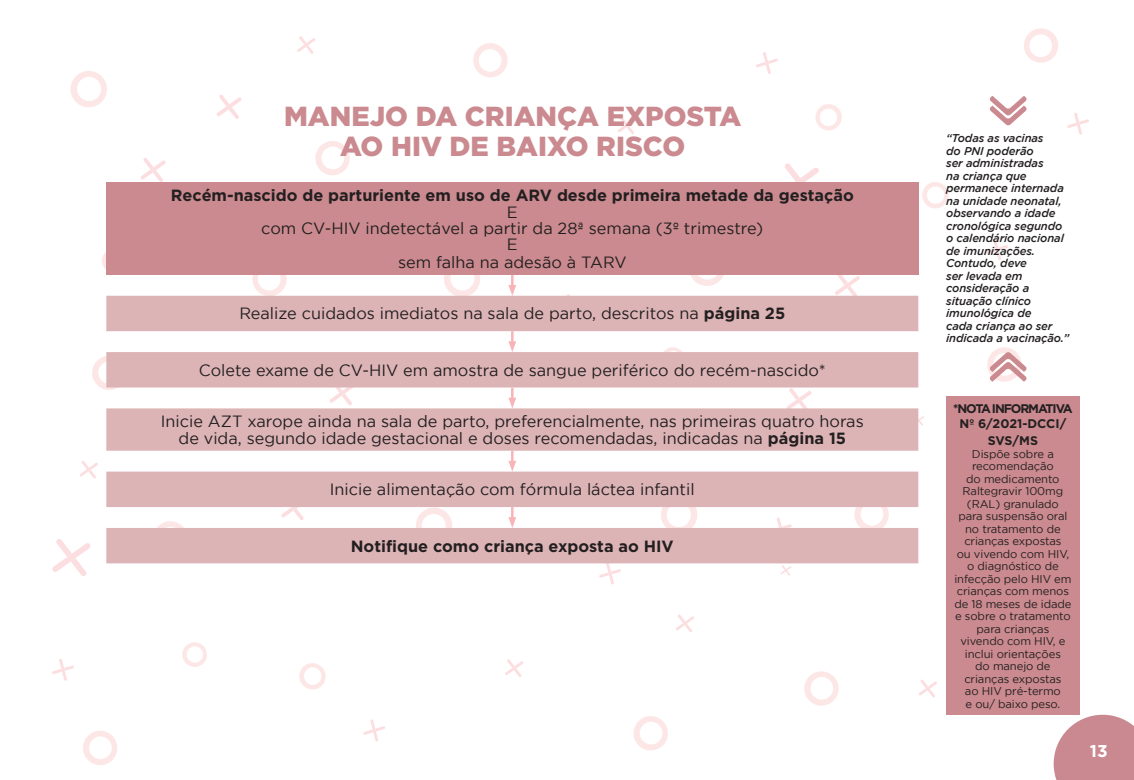
<style>
.page{position:relative;width:1134px;height:780px;background:#fff}
.page>*{position:absolute;margin:0;border:0;box-sizing:border-box;transform-origin:0 0}
.t1{font:900 27.5px/30px "Gotham";color:#ca8a8f;text-align:center}
.t2{font:700 17px "Gotham";color:#fff}
.t3{font:16.25px/16.6px "Gotham";color:#231f20;text-align:center}
.t4{font:700 16.25px "Gotham";color:#231f20}
.t5{font:700 12.5px/15px "Gotham";letter-spacing:-.09em;color:#231f20;text-align:center}
.t6{font:11.25px/12.5px "Gotham";letter-spacing:-.01em;color:#231f20;text-align:center}
.t7{font:italic 500 11.25px/12.5px "Gotham";letter-spacing:-.01em;color:#231f20}
.s1{font-weight:700}
</style>
<div class="page">
<svg style="left:1054px;top:714px;width:80px;height:66px"></svg>
<svg style="left:756px;top:52px;width:22px;height:22px"></svg>
<svg style="left:618px;top:116px;width:18px;height:18px"></svg>
<svg style="left:250px;top:275px;width:39px;height:21px"></svg>
<svg style="left:473px;top:43px;width:35px;height:34px"></svg>
<svg style="left:1067px;top:113px;width:22px;height:22px"></svg>
<svg style="left:1024px;top:28px;width:34px;height:35px"></svg>
<svg style="left:815px;top:104px;width:27px;height:26px"></svg>
<svg style="left:599px;top:563px;width:22px;height:21px"></svg>
<svg style="left:363px;top:719px;width:22px;height:22px"></svg>
<svg style="left:780px;top:565px;width:11px;height:10px"></svg>
<svg style="left:835px;top:275px;width:25px;height:21px"></svg>
<svg style="left:565px;top:294px;width:18px;height:2px"></svg>
<svg style="left:505px;top:659px;width:18px;height:18px"></svg>
<svg style="left:633px;top:716px;width:35px;height:34px"></svg>
<svg style="left:52px;top:659px;width:22px;height:21px"></svg>
<svg style="left:83px;top:731px;width:34px;height:34px"></svg>
<svg style="left:299px;top:663px;width:27px;height:26px"></svg>
<svg style="left:691px;top:275px;width:33px;height:11px"></svg>
<svg style="left:442px;top:275px;width:40px;height:21px"></svg>
<svg style="left:986px;top:238px;width:22px;height:22px"></svg>
<svg style="left:918px;top:415px;width:6px;height:10px"></svg>
<svg style="left:141px;top:158px;width:25px;height:24px"></svg>
<svg style="left:217px;top:95px;width:25px;height:24px"></svg>
<svg style="left:80px;top:461px;width:18px;height:17px"></svg>
<svg style="left:676px;top:614px;width:18px;height:18px"></svg>
<svg style="left:804px;top:671px;width:35px;height:34px"></svg>
<svg style="left:922px;top:182px;width:27px;height:26px"></svg>
<svg style="left:102px;top:252px;width:4px;height:17px"></svg>
<svg style="left:70px;top:71px;width:37px;height:36px"></svg>
<svg style="left:919px;top:680px;width:18px;height:17px"></svg>
<svg style="left:92px;top:356px;width:14px;height:34px"></svg>
<svg style="left:182px;top:642px;width:25px;height:25px"></svg>
<svg style="left:52px;top:539px;width:39px;height:37px"></svg>
<svg style="left:297px;top:36px;width:19px;height:18px"></svg>
<svg style="left:315px;top:141px;width:35px;height:34px"></svg>
<svg style="left:785px;top:163px;width:34px;height:19px"></svg>
<svg style="left:990px;top:96px;width:37px;height:29px"></svg>
<svg style="left:987px;top:347px;width:40px;height:35px"></svg>
<div style="left:946px;top:397px;width:134px;height:318px;background:#ca8a8f"></div>
<div style="left:106px;top:182px;width:812px;height:93px;background:#ca8a8f"></div>
<svg style="left:106px;top:296px;width:812px;height:267px;fill:#ddb4b6"></svg>
<svg style="left:508px;top:275px;width:8px;height:21px"></svg>
<svg style="left:508px;top:331px;width:8px;height:21px"></svg>
<hr style="left:511px;top:387px;width:3px;height:14px;background:#f8b4b8">
<svg style="left:508px;top:397px;width:8px;height:11px"></svg>
<hr style="left:511px;top:450px;width:3px;height:14px;background:#f8b4b8">
<svg style="left:508px;top:461px;width:8px;height:10px"></svg>
<svg style="left:508px;top:507px;width:8px;height:21px"></svg>
<h1 class="t1" style="left:284px;top:101px;width:459px">MANEJO DA CRIANÇA EXPOSTA<br>AO HIV DE BAIXO RISCO</h1>
<p class="t4" style="left:171px;top:186px;width:684px">Recém-nascido de parturiente em uso de ARV desde primeira metade da gestação</p>
<p class="t3" style="left:261px;top:203px;width:503px">E<br>com CV-HIV indetectável a partir da 28ª semana (3º trimestre)<br>E<br>sem falha na adesão à TARV</p>
<p class="t3" style="left:239px;top:305px;width:547px">Realize cuidados imediatos na sala de parto, descritos na <span class="s1">página 25</span></p>
<p class="t3" style="left:199px;top:361px;width:628px">Colete exame de CV-HIV em amostra de sangue periférico do recém-nascido*</p>
<p class="t3" style="left:161px;top:413px;width:704px;line-height:16.2px">Inicie AZT xarope ainda na sala de parto, preferencialmente, nas primeiras quatro horas de vida, segundo idade gestacional e doses recomendadas, indicadas na <span class="s1">página 15</span></p>
<p class="t3" style="left:330px;top:481px;width:366px">Inicie alimentação com fórmula láctea infantil</p>
<p class="t4" style="left:351px;top:536px;width:324px">Notifique como criança exposta ao HIV</p>
<p class="t7" style="left:946px;top:132px;width:125px">“Todas as vacinas<br>do PNI poderão<br>ser administradas<br>na criança que permanece internada na unidade neonatal, observando a idade cronológica segundo o calendário nacional de imunizações.<br>Contudo, deve<br>ser levada em consideração a situação clínico imunológica de<br>cada criança ao ser indicada a vacinação.”</p>
<p class="t5" style="left:953px;top:400px;width:121px">*NOTA INFORMATIVA<br>Nº 6/2021-DCCI/</p>
<p class="t5" style="left:988px;top:433px;width:52px">SVS/MS</p>
<p class="t6" style="left:954px;top:447px;width:119px">Dispõe sobre a recomendação<br>do medicamento<br>Raltegravir 100mg (RAL) granulado para suspensão oral no tratamento de crianças expostas<br>ou vivendo com HIV, o diagnóstico de infecção pelo HIV em crianças com menos de 18 meses de idade e sobre o tratamento para crianças vivendo com HIV, e inclui orientações<br>do manejo de crianças expostas<br>ao HIV pré-termo<br>e ou/ baixo peso.</p>
<p class="t2" style="left:1090px;top:741px;width:19px">13</p>
</div>
